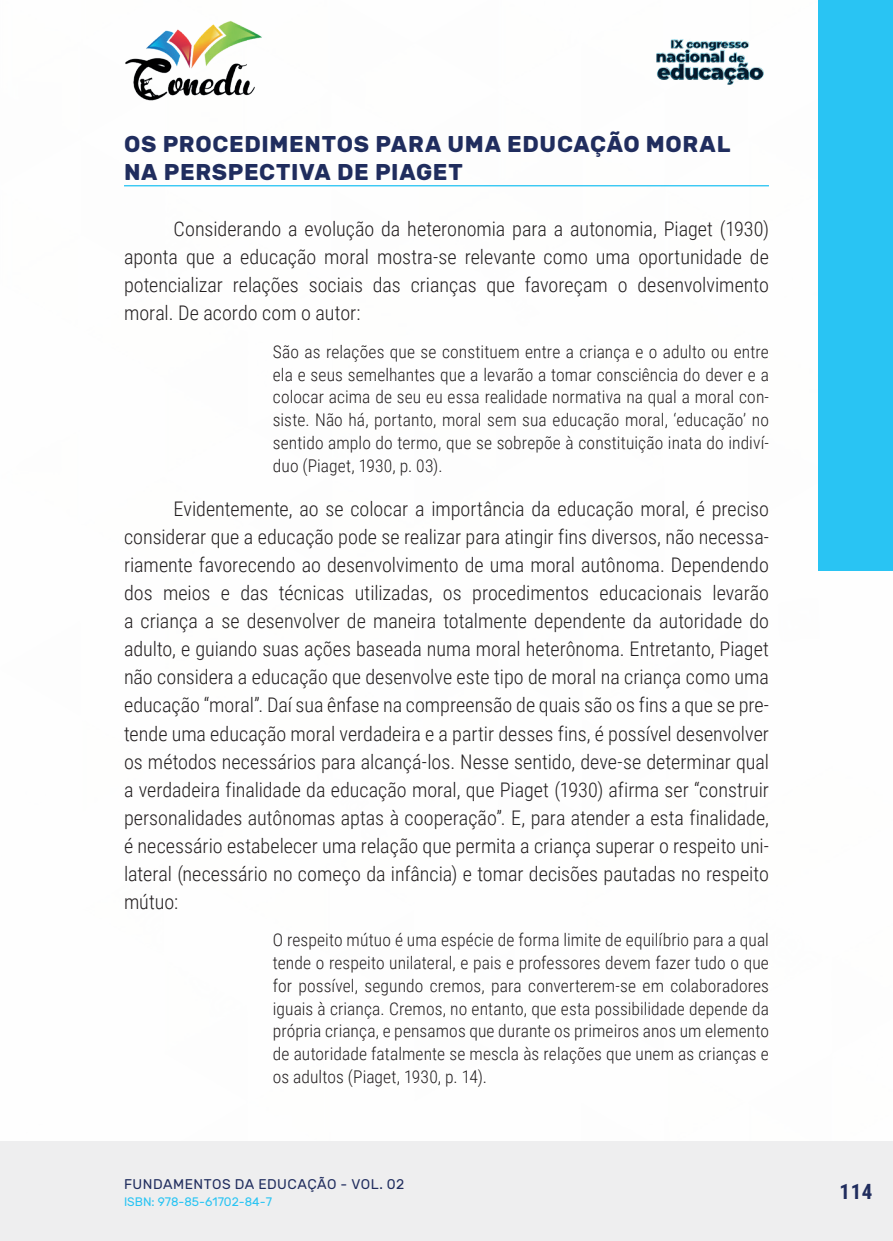
<style>
.page{position:relative;width:893px;height:1241px;background:#fff}
.page>*{position:absolute;margin:0;border:0;box-sizing:border-box;transform-origin:0 0}
._10_SUBTITULO{font:700 22.75px/28px "Rubik";letter-spacing:.03em;color:#202d5e}
.t1{font:700 21px "Roboto Condensed";color:#202d5e}
._9_CORPO{font:300 20.12px/28px "Roboto Condensed";color:#231f20;text-align:justify}
._16_CITACAO{font:300 17.5px/22.8px "Roboto Condensed";letter-spacing:.005em;color:#231f20;text-align:justify}
.t2{font:14px "Rubik";letter-spacing:.03em;color:#202d5e}
.t3{font:12.25px "Rubik";color:#29c4f3}
</style>
<div class="page">
<div style="left:0;top:1141px;width:893px;height:99px;background:#eeeeef"></div>
<div style="left:819px;top:0;width:74px;height:570px;background:#29c4f3"></div>
<img style="left:125px;top:20px;width:137px;height:81px">
<img style="left:656px;top:39px;width:108px;height:46px">
<hr style="left:124px;top:185px;width:645px;height:1px;background:#29c4f3">
<p class="_10_SUBTITULO" style="left:124px;top:131px;width:608px">OS PROCEDIMENTOS PARA UMA EDUCAÇÃO MORAL<br>NA PERSPECTIVA DE PIAGET</p>
<p class="_9_CORPO" style="left:124px;top:214px;width:646px;text-indent:50px">Considerando a evolução da heteronomia para a autonomia, Piaget (1930) aponta que a educação moral mostra-se relevante como uma oportunidade de potencializar relações sociais das crianças que favoreçam o desenvolvimento moral. De acordo com o autor:</p>
<p class="_16_CITACAO" style="left:273px;top:339px;width:498px">São as relações que se constituem entre a criança e o adulto ou entre ela e seus semelhantes que a levarão a tomar consciência do dever e a colocar acima de seu eu essa realidade normativa na qual a moral con&shy;siste. Não há, portanto, moral sem sua educação moral, ‘educação’ no sentido amplo do termo, que se sobrepõe à constituição inata do indiví&shy;duo (Piaget, 1930, p. 03).</p>
<p class="_9_CORPO" style="left:124px;top:494px;width:646px;text-indent:50px">Evidentemente, ao se colocar a importância da educação moral, é preciso considerar que a educação pode se realizar para atingir fins diversos, não necessa&shy;riamente favorecendo ao desenvolvimento de uma moral autônoma. Dependendo dos meios e das técnicas utilizadas, os procedimentos educacionais levarão a criança a se desenvolver de maneira totalmente dependente da autoridade do adulto, e guiando suas ações baseada numa moral heterônoma. Entretanto, Piaget não considera a educação que desenvolve este tipo de moral na criança como uma educação “moral”. Daí sua ênfase na compreensão de quais são os fins a que se pre&shy;tende uma educação moral verdadeira e a partir desses fins, é possível desenvolver os métodos necessários para alcançá-los. Nesse sentido, deve-se determinar qual a verdadeira finalidade da educação moral, que Piaget (1930) afirma ser “construir personalidades autônomas aptas à cooperação”. E, para atender a esta finalidade, é necessário estabelecer uma relação que permita a criança superar o respeito uni&shy;lateral (necessário no começo da infância) e tomar decisões pautadas no respeito mútuo:</p>
<p class="_16_CITACAO" style="left:273px;top:927px;width:498px">O respeito mútuo é uma espécie de forma limite de equilíbrio para a qual tende o respeito unilateral, e pais e professores devem fazer tudo o que for possível, segundo cremos, para converterem-se em colaboradores iguais à criança. Cremos, no entanto, que esta possibilidade depende da própria criança, e pensamos que durante os primeiros anos um elemento de autoridade fatalmente se mescla às relações que unem as crianças e os adultos (Piaget, 1930, p. 14).</p>
<p class="t2" style="left:124px;top:1175px;width:282px">FUNDAMENTOS DA EDUCAÇÃO - VOL. 02</p>
<p class="t3" style="left:124px;top:1194px;width:149px">ISBN: 978-85-61702-84-7</p>
<p class="t1" style="left:839px;top:1176px;width:34px">114</p>
</div>
